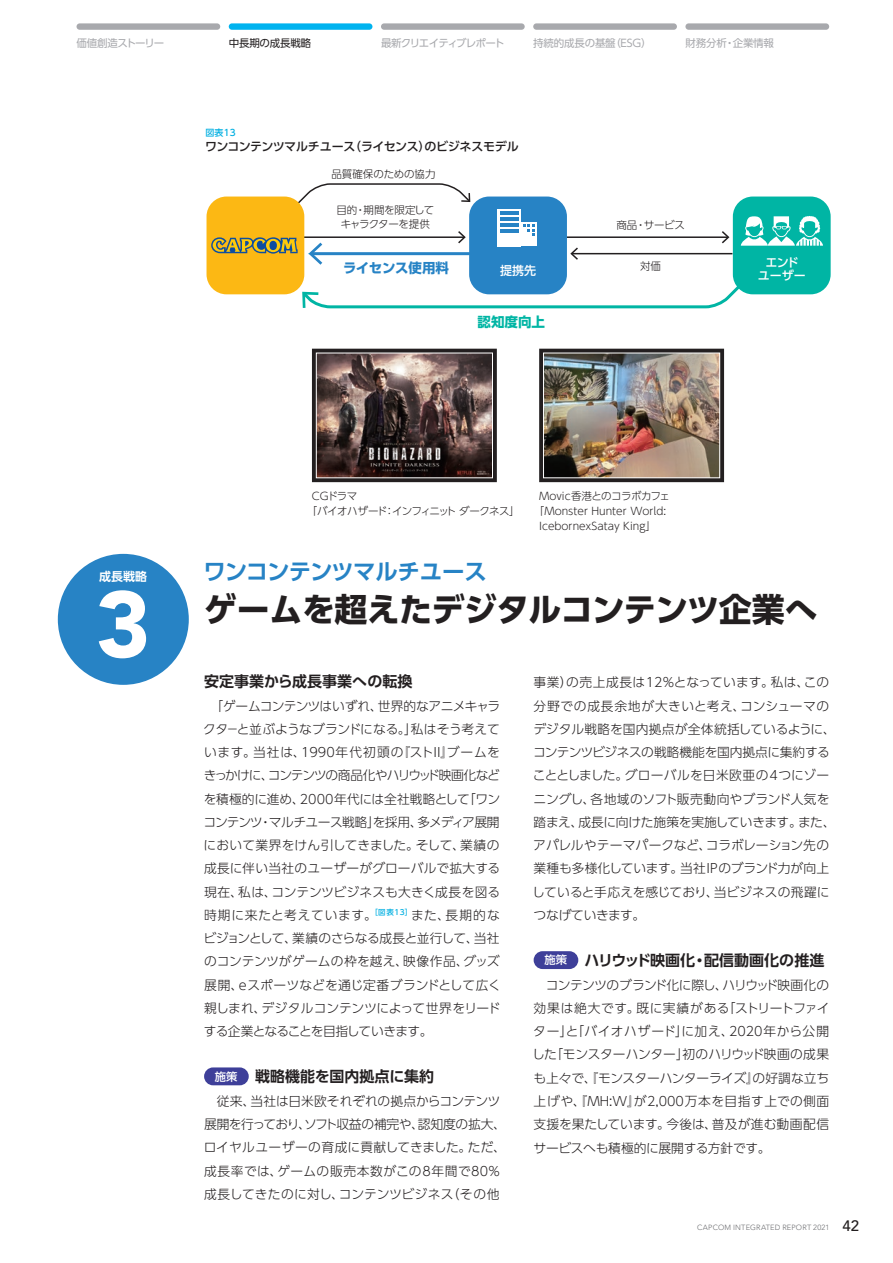
<style>
.page{position:relative;width:893px;height:1263px;background:#fff}
.page>*{position:absolute;margin:0;border:0;box-sizing:border-box;transform-origin:0 0}
.t1{font:900 93px "Avenir LT Std";color:#fff}
.t2{font:700 33px "UD Shin Go Pro";letter-spacing:-.02em;color:#231f20}
.t3{font:700 22.5px "UD Shin Go Pro De";letter-spacing:-.04em;color:#2783c5}
.t4{font:700 15px "UD Shin Go Pro De";color:#231f20}
.t5{font:700 13.5px "UD Shin Go Pro";letter-spacing:-.025em;color:#2783c5}
.t6{font:700 13.5px "UD Shin Go Pro";color:#00b5a4}
.t7{font:300 12.75px/23.2px "UD Shin Go Pro";letter-spacing:-.005em;color:#231f20;text-align:justify}
.t8{font:500 12px "UD Shin Go Pro";letter-spacing:-.04em;color:#231f20}
.t9{font:500 12px "UD Shin Go Pro";color:#fff}
.t10{font:700 12px "UD Shin Go Pro De";color:#fff}
.t11{font:300 10.5px "UD Shin Go Pro";color:#231f20}
.t12{font:300 10.5px/15px "UD Shin Go Pro";letter-spacing:-.065em;color:#231f20}
.t13{font:10.5px "UD Shin Go Pro";letter-spacing:-.02em;color:#a8a9ad}
.t14{font:300 10.5px/13.5px "UD Shin Go Pro";letter-spacing:-.03em;color:#231f20;text-align:center}
.t15{font:300 10.5px "UD Shin Go Pro";letter-spacing:-.045em;color:#231f20}
.t16{font:10.5px "UD Shin Go Pro";letter-spacing:-.085em;color:#a8a9ad}
.t17{font:10.5px "UD Shin Go Pro";letter-spacing:-.065em;color:#a8a9ad}
.t18{font:10.5px "UD Shin Go Pro";letter-spacing:-.02em;color:#231f20}
.t19{font:500 9px "UD Shin Go Pro";color:#00afe1}
.t20{font:300 7.5px "Avenir LT Std";letter-spacing:.025em;color:#6c6d70}
.s1{font-family:"UD Shin Go Pro";font-weight:500;font-size:11.25px;color:#fff}
.s2{font-weight:500;font-size:15px;color:#231f20}
</style>
<div class="page">
<div style="left:58px;top:554px;width:131px;height:131px;background:#2783c5;border-radius:50%"></div>
<div style="left:204px;top:1067px;width:45px;height:18px;background:#3e3f99;border-radius:9px"></div>
<div style="left:534px;top:951px;width:44px;height:18px;background:#3e3f99;border-radius:9px"></div>
<svg style="left:312px;top:349px;width:185px;height:133px;fill:#231f20"></svg>
<img style="left:318px;top:355px;width:173px;height:121px">
<div style="left:316px;top:353px;width:177px;height:125px;border:1px solid #fff"></div>
<svg style="left:539px;top:349px;width:185px;height:133px;fill:#231f20"></svg>
<img style="left:545px;top:355px;width:173px;height:121px">
<div style="left:543px;top:353px;width:177px;height:125px;border:1px solid #fff"></div>
<div style="left:733px;top:197px;width:98px;height:97px;background:#00b5a4;border-radius:20px"></div>
<div style="left:207px;top:197px;width:97px;height:97px;background:#fcb814;border-radius:20px"></div>
<svg style="left:211px;top:183px;width:612px;height:126px"></svg>
<div style="left:229px;top:23px;width:143px;height:7px;background:#00b3ef;border-radius:3px"></div>
<div style="left:381px;top:23px;width:144px;height:7px;background:#a8a9ad;border-radius:3px"></div>
<div style="left:533px;top:23px;width:144px;height:7px;background:#a8a9ad;border-radius:3px"></div>
<div style="left:685px;top:23px;width:144px;height:7px;background:#a8a9ad;border-radius:3px"></div>
<div style="left:77px;top:23px;width:143px;height:7px;background:#a8a9ad;border-radius:3px"></div>
<p class="t17" style="left:77px;top:35px;width:89px">価値創造ストーリー</p>
<p class="t18" style="left:229px;top:35px;width:84px">中長期の成長戦略</p>
<p class="t16" style="left:381px;top:35px;width:125px">最新クリエイティブレポート</p>
<p class="t13" style="left:533px;top:35px;width:120px">持続的成長の基盤（ESG）</p>
<p class="t13" style="left:685px;top:35px;width:90px">財務分析・企業情報</p>
<p class="t19" style="left:206px;top:125px;width:32px">図表13</p>
<p class="t8" style="left:205px;top:137px;width:315px">ワンコンテンツマルチユース（ライセンス）のビジネスモデル</p>
<p class="t11" style="left:331px;top:166px;width:106px">品質確保のための協力</p>
<p class="t14" style="left:336px;top:203px;width:99px">目的・期間を限定してキャラクターを提供</p>
<p class="t5" style="left:343px;top:256px;width:108px">ライセンス使用料</p>
<p class="t11" style="left:616px;top:217px;width:70px">商品・サービス</p>
<p class="t9" style="left:765px;top:252px;width:35px">エンド</p>
<p class="t11" style="left:640px;top:258px;width:22px">対価</p>
<p class="t9" style="left:500px;top:261px;width:37px">提携先</p>
<p class="t9" style="left:758px;top:266px;width:49px">ユーザー</p>
<p class="t6" style="left:478px;top:311px;width:69px">認知度向上</p>
<p class="t10" style="left:99px;top:566px;width:49px">成長戦略</p>
<h1 class="t1" style="left:96px;top:569px;width:57px">3</h1>
<p class="t12" style="left:307px;top:488px;width:215px;text-indent:5px">CGドラマ<br>「バイオハザード：インフィニット ダークネス」</p>
<p class="t15" style="left:539px;top:488px;width:132px">Movic香港とのコラボカフェ</p>
<p class="t11" style="left:534px;top:503px;width:134px">「Monster Hunter World:</p>
<p class="t11" style="left:539px;top:518px;width:118px">IceborneｘSatay King」</p>
<h3 class="t3" style="left:204px;top:553px;width:285px">ワンコンテンツマルチユース</h3>
<h2 class="t2" style="left:204px;top:582px;width:615px">ゲームを超えたデジタルコンテンツ企業へ</h2>
<p class="t4" style="left:204px;top:669px;width:210px">安定事業から成長事業への転換</p>
<p class="t7" style="left:203px;top:694px;width:299px;text-indent:7px">「ゲームコンテンツはいずれ、世界的なアニメキャラクタ－と並ぶようなブランドになる。」私はそう考えています。当社は、1990年代初頭の『ストII』ブームをきっかけに、コンテンツの商品化やハリウッド映画化などを積極的に進め、2000年代には全社戦略として「ワンコンテンツ・マルチユース戦略」を採用、多メディア展開において業界をけん引してきました。そして、業績の成長に伴い当社のユーザーがグローバルで拡大する現在、私は、コンテンツビジネスも大きく成長を図る時期に来たと考えています。<sup>［図表13］</sup>また、長期的なビジョンとして、業績のさらなる成長と並行して、当社のコンテンツがゲームの枠を越え、映像作品、グッズ展開、eスポーツなどを通じ定番ブランドとして広く親しまれ、デジタルコンテンツによって世界をリードする企業となることを目指していきます。</p>
<p class="t4" style="left:215px;top:1064px;width:221px"><span class="s1">施策</span> 戦略機能を国内拠点に集約</p>
<p class="t7" style="left:204px;top:1089px;width:304px;text-align:center">従来、当社は日米欧それぞれの拠点からコンテンツ<br>展開を行っており、ソフト収益の補完や、認知度の拡大、ロイヤルユーザーの育成に貢献してきました。ただ、成長率では、ゲームの販売本数がこの8年間で80％成長してきたのに対し、コンテンツビジネス（その他</p>
<p class="t7" style="left:532px;top:670px;width:305px;text-align:left">事業）の売上成長は12％となっています。私は、この分野での成長余地が大きいと考え、コンシューマのデジタル戦略を国内拠点が全体統括しているように、コンテンツビジネスの戦略機能を国内拠点に集約することとしました。グローバルを日米欧亜の4つにゾーニングし、各地域のソフト販売動向やブランド人気を踏まえ、成長に向けた施策を実施していきます。また、アパレルやテーマパークなど、コラボレーション先の業種も多様化しています。当社IPのブランド力が向上していると手応えを感じており、当ビジネスの飛躍につなげていきます。</p>
<p class="t4" style="left:544px;top:948px;width:281px"><span class="s1">施策</span> ハリウッド映画化・配信動画化の推進</p>
<p class="t7" style="left:532px;top:973px;width:299px;text-indent:14px">コンテンツのブランド化に際し、ハリウッド映画化の効果は絶大です。既に実績がある「ストリートファイター」と「バイオハザード」に加え、2020年から公開した「モンスターハンター」初のハリウッド映画の成果も上々で、『モンスターハンターライズ』の好調な立ち上げや、『MH:W』が2,000万本を目指す上での側面支援を果たしています。今後は、普及が進む動画配信サービスへも積極的に展開する方針です。</p>
<p class="t20" style="left:697px;top:1223px;width:163px">CAPCOM INTEGRATED REPORT 2021 <span class="s2">42</span></p>
</div>
